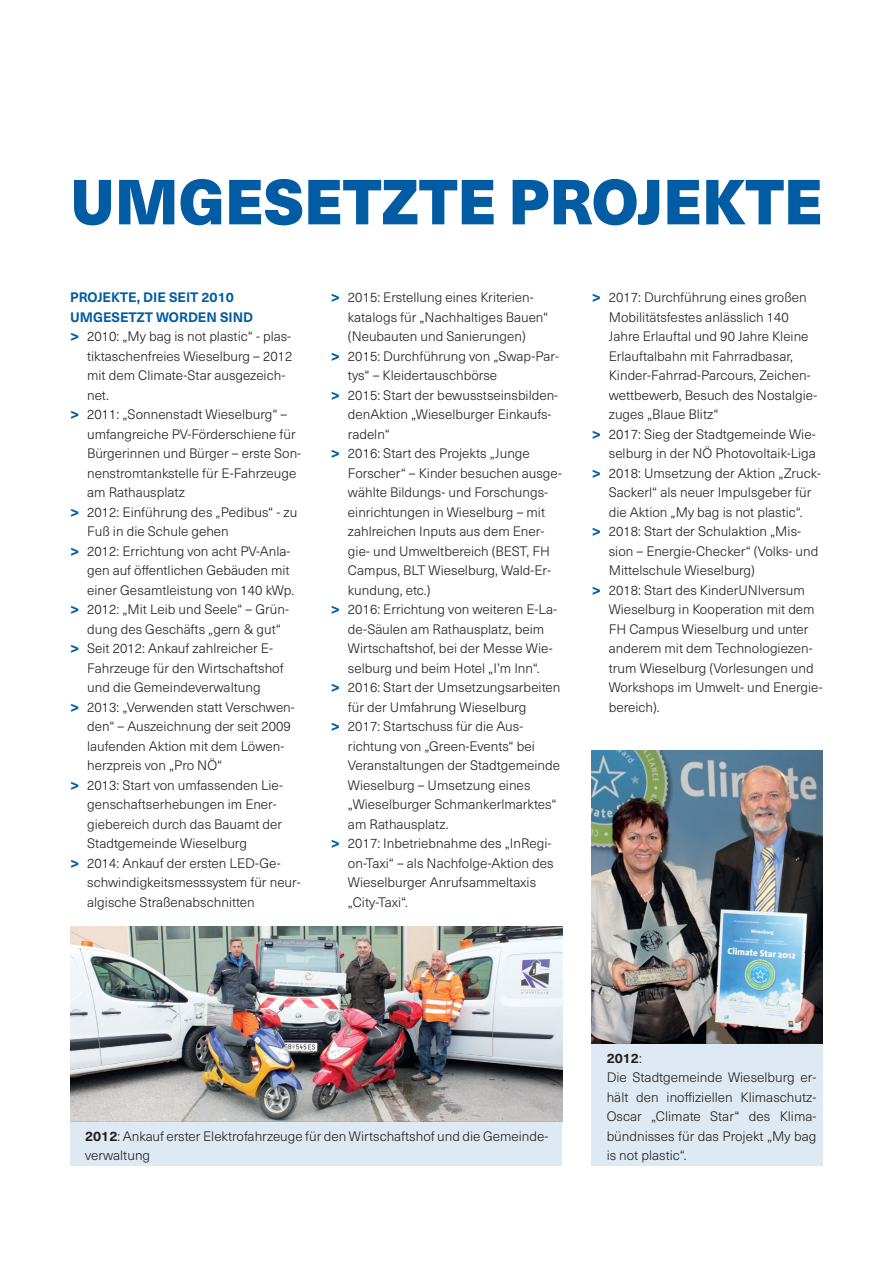
<style>
.page{position:relative;width:893px;height:1263px;background:#fff}
.page>*{position:absolute;margin:0;border:0;box-sizing:border-box;transform-origin:0 0}
.t1{font:900 62.4px "Neue Haas Unica W1 G";color:#015ca3}
.t2{font:300 13.5px/19.5px "Neue Haas Unica W1 G";color:#231f20}
.t3{font:700 13.5px "Neue Haas Unica W1 G";color:#015ca3}
.s1{font-weight:700;font-size:16.5px;color:#015ca3}
.s2{font-weight:700}
</style>
<div class="page">
<img style="left:70px;top:926px;width:492px;height:195px">
<div style="left:70px;top:1121px;width:492px;height:45px;background:#dee9f3"></div>
<img style="left:592px;top:751px;width:231px;height:292px">
<div style="left:592px;top:1043px;width:231px;height:123px;background:#dee9f3"></div>
<h1 class="t1" style="left:70px;top:153px;width:754px">UMGESETZTE PROJEKTE</h1>
<p class="t3" style="left:70px;top:287px;width:165px">PROJEKTE, DIE SEIT 2010</p>
<p class="t3" style="left:70px;top:307px;width:185px">UMGESETZT WORDEN SIND</p>
<p class="t2" style="left:70px;top:326px;width:223px"><span class="s1">&gt;</span> 2010: „My bag is not plastic“ - plas-</p>
<p class="t2" style="left:87px;top:346px;width:207px">tiktaschenfreies Wieselburg – 2012</p>
<p class="t2" style="left:87px;top:365px;width:200px">mit dem Climate-Star ausgezeich-</p>
<p class="t2" style="left:87px;top:385px;width:23px">net.</p>
<p class="t2" style="left:70px;top:404px;width:219px"><span class="s1">&gt;</span> 2011: „Sonnenstadt Wieselburg“ –</p>
<p class="t2" style="left:87px;top:424px;width:210px">umfangreiche PV-Förderschiene für</p>
<p class="t2" style="left:87px;top:443px;width:216px">Bürgerinnen und Bürger – erste Son-</p>
<p class="t2" style="left:87px;top:463px;width:211px">nenstromtankstelle für E-Fahrzeuge</p>
<p class="t2" style="left:87px;top:482px;width:99px">am Rathausplatz</p>
<p class="t2" style="left:70px;top:502px;width:229px"><span class="s1">&gt;</span> 2012: Einführung des „Pedibus“ - zu</p>
<p class="t2" style="left:87px;top:521px;width:143px">Fuß in die Schule gehen</p>
<p class="t2" style="left:70px;top:541px;width:222px"><span class="s1">&gt;</span> 2012: Errichtung von acht PV-Anla-</p>
<p class="t2" style="left:87px;top:560px;width:204px">gen auf öffentlichen Gebäuden mit</p>
<p class="t2" style="left:87px;top:580px;width:209px">einer Gesamtleistung von 140 kWp.</p>
<p class="t2" style="left:70px;top:599px;width:220px"><span class="s1">&gt;</span> 2012: „Mit Leib und Seele“ – Grün-</p>
<p class="t2" style="left:87px;top:619px;width:195px">dung des Geschäfts „gern &amp; gut“</p>
<p class="t2" style="left:70px;top:638px;width:204px"><span class="s1">&gt;</span> Seit 2012: Ankauf zahlreicher E-</p>
<p class="t2" style="left:87px;top:658px;width:198px">Fahrzeuge für den Wirtschaftshof</p>
<p class="t2" style="left:87px;top:677px;width:175px">und die Gemeindeverwaltung</p>
<p class="t2" style="left:70px;top:697px;width:226px"><span class="s1">&gt;</span> 2013: „Verwenden statt Verschwen-</p>
<p class="t2" style="left:87px;top:716px;width:205px">den“ – Auszeichnung der seit 2009</p>
<p class="t2" style="left:87px;top:736px;width:199px">laufenden Aktion mit dem Löwen-</p>
<p class="t2" style="left:87px;top:755px;width:137px">herzpreis von „Pro NÖ“</p>
<p class="t2" style="left:70px;top:775px;width:214px"><span class="s1">&gt;</span> 2013: Start von umfassenden Lie-</p>
<p class="t2" style="left:87px;top:794px;width:191px">genschaftserhebungen im Ener-</p>
<p class="t2" style="left:87px;top:814px;width:196px">giebereich durch das Bauamt der</p>
<p class="t2" style="left:87px;top:833px;width:161px">Stadtgemeinde Wieselburg</p>
<p class="t2" style="left:70px;top:853px;width:212px"><span class="s1">&gt;</span> 2014: Ankauf der ersten LED-Ge-</p>
<p class="t2" style="left:87px;top:872px;width:215px">schwindigkeitsmesssystem für neur-</p>
<p class="t2" style="left:87px;top:892px;width:169px">algische Straßenabschnitten</p>
<p class="t2" style="left:331px;top:287px;width:204px"><span class="s1">&gt;</span> 2015: Erstellung eines Kriterien-</p>
<p class="t2" style="left:348px;top:307px;width:202px">katalogs für „Nachhaltiges Bauen“</p>
<p class="t2" style="left:348px;top:326px;width:179px">(Neubauten und Sanierungen)</p>
<p class="t2" style="left:331px;top:346px;width:230px"><span class="s1">&gt;</span> 2015: Durchführung von „Swap-Par-</p>
<p class="t2" style="left:348px;top:365px;width:151px">tys“ – Kleidertauschbörse</p>
<p class="t2" style="left:331px;top:385px;width:229px"><span class="s1">&gt;</span> 2015: Start der bewusstseinsbilden-</p>
<p class="t2" style="left:348px;top:404px;width:205px">denAktion „Wieselburger Einkaufs-</p>
<p class="t2" style="left:348px;top:424px;width:43px">radeln“</p>
<p class="t2" style="left:331px;top:443px;width:200px"><span class="s1">&gt;</span> 2016: Start des Projekts „Junge</p>
<p class="t2" style="left:348px;top:463px;width:216px">Forscher“ – Kinder besuchen ausge-</p>
<p class="t2" style="left:348px;top:482px;width:202px">wählte Bildungs- und Forschungs-</p>
<p class="t2" style="left:348px;top:502px;width:199px">einrichtungen in Wieselburg – mit</p>
<p class="t2" style="left:348px;top:521px;width:198px">zahlreichen Inputs aus dem Ener-</p>
<p class="t2" style="left:348px;top:541px;width:204px">gie- und Umweltbereich (BEST, FH</p>
<p class="t2" style="left:348px;top:560px;width:205px">Campus, BLT Wieselburg, Wald-Er-</p>
<p class="t2" style="left:348px;top:580px;width:84px">kundung, etc.)</p>
<p class="t2" style="left:331px;top:599px;width:228px"><span class="s1">&gt;</span> 2016: Errichtung von weiteren E-La-</p>
<p class="t2" style="left:348px;top:619px;width:198px">de-Säulen am Rathausplatz, beim</p>
<p class="t2" style="left:348px;top:638px;width:206px">Wirtschaftshof, bei der Messe Wie-</p>
<p class="t2" style="left:348px;top:658px;width:193px">selburg und beim Hotel „I’m Inn“.</p>
<p class="t2" style="left:331px;top:677px;width:231px"><span class="s1">&gt;</span> 2016: Start der Umsetzungsarbeiten</p>
<p class="t2" style="left:348px;top:697px;width:180px">für der Umfahrung Wieselburg</p>
<p class="t2" style="left:331px;top:716px;width:194px"><span class="s1">&gt;</span> 2017: Startschuss für die Aus-</p>
<p class="t2" style="left:348px;top:736px;width:188px">richtung von „Green-Events“ bei</p>
<p class="t2" style="left:348px;top:755px;width:214px">Veranstaltungen der Stadtgemeinde</p>
<p class="t2" style="left:348px;top:775px;width:184px">Wieselburg – Umsetzung eines</p>
<p class="t2" style="left:348px;top:794px;width:210px">„Wieselburger Schmankerlmarktes“</p>
<p class="t2" style="left:348px;top:814px;width:102px">am Rathausplatz.</p>
<p class="t2" style="left:331px;top:833px;width:222px"><span class="s1">&gt;</span> 2017: Inbetriebnahme des „InRegi-</p>
<p class="t2" style="left:348px;top:853px;width:207px">on-Taxi“ – als Nachfolge-Aktion des</p>
<p class="t2" style="left:348px;top:872px;width:190px">Wieselburger Anrufsammeltaxis</p>
<p class="t2" style="left:348px;top:892px;width:62px">„City-Taxi“.</p>
<p class="t2" style="left:592px;top:287px;width:216px"><span class="s1">&gt;</span> 2017: Durchführung eines großen</p>
<p class="t2" style="left:609px;top:307px;width:182px">Mobilitätsfestes anlässlich 140</p>
<p class="t2" style="left:609px;top:326px;width:201px">Jahre Erlauftal und 90 Jahre Kleine</p>
<p class="t2" style="left:609px;top:346px;width:186px">Erlauftalbahn mit Fahrradbasar,</p>
<p class="t2" style="left:609px;top:365px;width:203px">Kinder-Fahrrad-Parcours, Zeichen-</p>
<p class="t2" style="left:609px;top:385px;width:210px">wettbewerb, Besuch des Nostalgie-</p>
<p class="t2" style="left:609px;top:404px;width:111px">zuges „Blaue Blitz“</p>
<p class="t2" style="left:592px;top:424px;width:226px"><span class="s1">&gt;</span> 2017: Sieg der Stadtgemeinde Wie-</p>
<p class="t2" style="left:609px;top:443px;width:209px">selburg in der NÖ Photovoltaik-Liga</p>
<p class="t2" style="left:592px;top:463px;width:231px"><span class="s1">&gt;</span> 2018: Umsetzung der Aktion „Zruck-</p>
<p class="t2" style="left:609px;top:482px;width:204px">Sackerl“ als neuer Impulsgeber für</p>
<p class="t2" style="left:609px;top:502px;width:195px">die Aktion „My bag is not plastic“.</p>
<p class="t2" style="left:592px;top:521px;width:211px"><span class="s1">&gt;</span> 2018: Start der Schulaktion „Mis-</p>
<p class="t2" style="left:609px;top:541px;width:211px">sion – Energie-Checker“ (Volks- und</p>
<p class="t2" style="left:609px;top:560px;width:148px">Mittelschule Wieselburg)</p>
<p class="t2" style="left:592px;top:580px;width:215px"><span class="s1">&gt;</span> 2018: Start des KinderUNIversum</p>
<p class="t2" style="left:609px;top:599px;width:207px">Wieselburg in Kooperation mit dem</p>
<p class="t2" style="left:609px;top:619px;width:201px">FH Campus Wieselburg und unter</p>
<p class="t2" style="left:609px;top:638px;width:205px">anderem mit dem Technologiezen-</p>
<p class="t2" style="left:609px;top:658px;width:206px">trum Wieselburg (Vorlesungen und</p>
<p class="t2" style="left:609px;top:677px;width:215px">Workshops im Umwelt- und Energie-</p>
<p class="t2" style="left:609px;top:697px;width:52px">bereich).</p>
<p class="t2" style="left:85px;top:1126px;width:465px"><span class="s2">2012</span>: Ankauf erster Elektrofahrzeuge für den Wirtschaftshof und die Gemeinde&shy;verwaltung</p>
<p class="t2" style="left:607px;top:1048px;width:211px"><span class="s2">2012</span>:<br>Die Stadtgemeinde Wieselburg er&shy;hält den inoffiziellen Klimaschutz-<br>Oscar „Climate Star“ des Klima&shy;bündnisses für das Projekt „My bag is not plastic“.</p>
</div>
